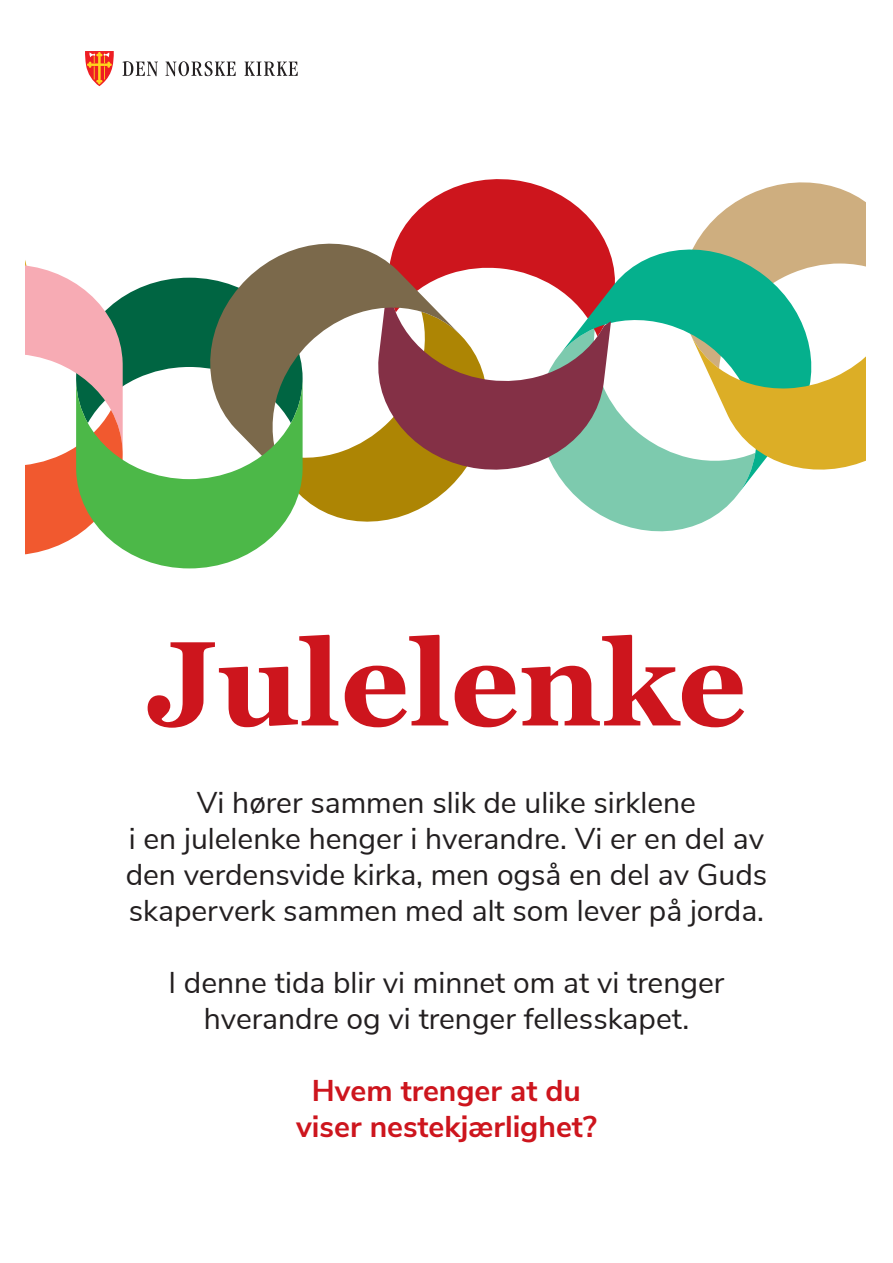
<style>
.page{position:relative;width:893px;height:1263px;background:#fff}
.page>*{position:absolute;margin:0;border:0;box-sizing:border-box;transform-origin:0 0}
.Tittel_stasjon{font:700 120px "Georgia";color:#cd151d}
.Brødtekst{font:30px/36px "Nunito Sans";color:#231f20;text-align:justify}
.Brødtekst-2{font:700 30px "Nunito Sans";color:#cd151d}
</style>
<div class="page">
<svg style="left:122px;top:61px;width:36px;height:15px"></svg>
<svg style="left:165px;top:61px;width:71px;height:15px"></svg>
<svg style="left:244px;top:62px;width:54px;height:14px"></svg>
<svg style="left:85px;top:51px;width:29px;height:35px"></svg>
<svg style="left:558px;top:476px;width:180px;height:56px;fill:#7dcaae"></svg>
<svg style="left:304px;top:492px;width:141px;height:30px;fill:#ad8504"></svg>
<svg style="left:401px;top:179px;width:203px;height:90px"></svg>
<svg style="left:560px;top:238px;width:186px;height:257px"></svg>
<svg style="left:461px;top:269px;width:150px;height:207px"></svg>
<svg style="left:304px;top:232px;width:157px;height:260px"></svg>
<svg style="left:26px;top:247px;width:278px;height:321px"></svg>
<svg style="left:666px;top:182px;width:199px;height:302px"></svg>
<p class="Tittel_stasjon" style="left:147px;top:593px;width:601px">Julelenke</p>
<p class="Brødtekst" style="left:197px;top:782px;width:501px">Vi hører sammen slik de ulike sirklene</p>
<p class="Brødtekst" style="left:126px;top:818px;width:643px">i en julelenke henger i hverandre. Vi er en del av den verdensvide kirka, men også en del av Guds skaperverk sammen med alt som lever på jorda.</p>
<p class="Brødtekst" style="left:169px;top:962px;width:557px;text-align:center">I denne tida blir vi minnet om at vi trenger hverandre og vi trenger fellesskapet.</p>
<p class="Brødtekst-2" style="left:312px;top:1068px;width:271px">Hvem trenger at du</p>
<p class="Brødtekst-2" style="left:296px;top:1104px;width:302px">viser nestekjærlighet?</p>
</div>
